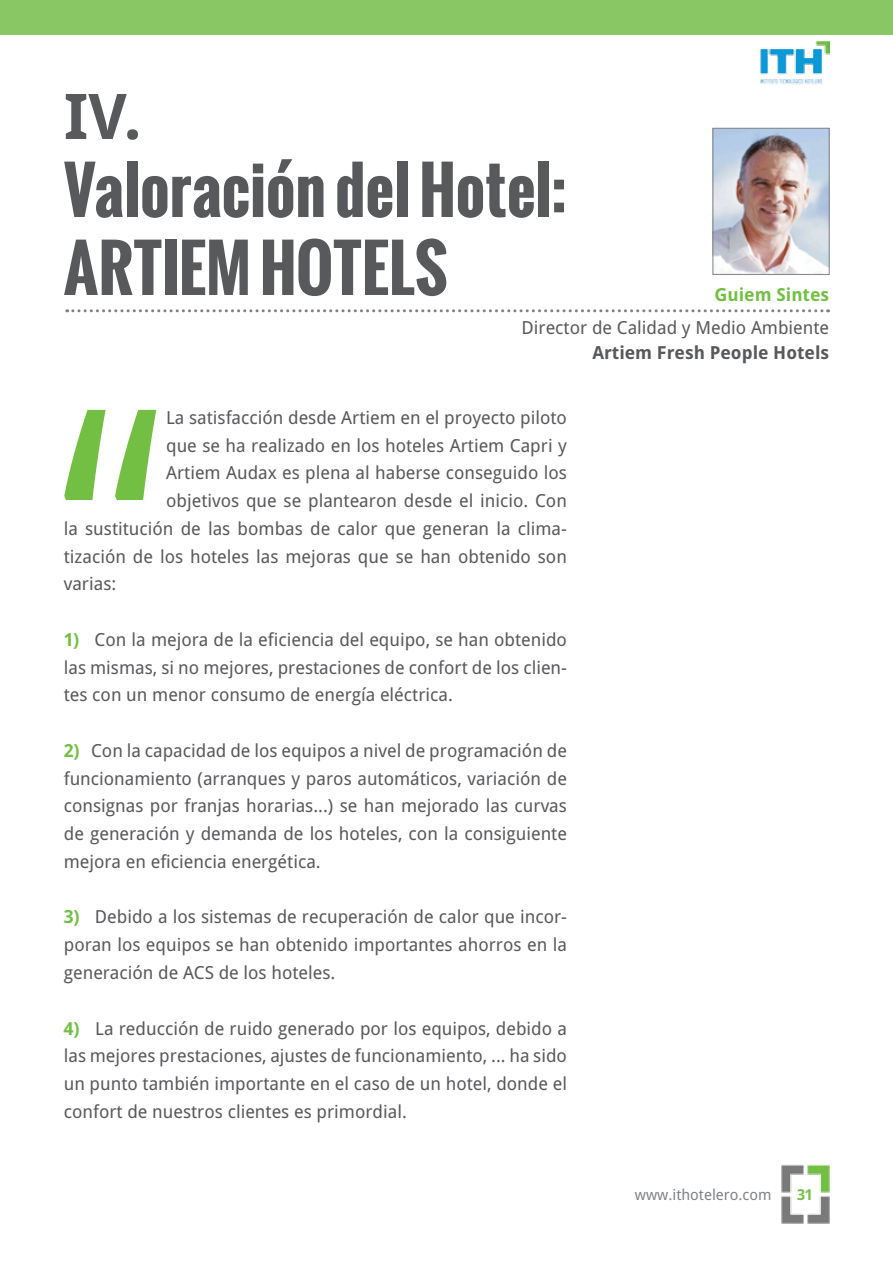
<style>
.page{position:relative;width:893px;height:1263px;background:#fff}
.page>*{position:absolute;margin:0;border:0;box-sizing:border-box;transform-origin:0 0}
.t1{font:368.4px "Droid Sans";color:#72bf44;scale:.73 1}
.t2{font:700 63px/78px "Oswald";color:#58595b}
.t3{font:700 63px "Droid Sans";color:#58595b}
.t4{font:18px/27.8px "Droid Sans";color:#58595b;text-align:justify}
.t5{font:700 18px "Droid Sans";color:#58595b}
.t6{font:700 18px "Droid Sans";color:#72bf44}
.t7{font:15px "Droid Sans";color:#808285}
.t8{font:700 15px "Droid Sans";color:#72bf44}
.s1{font-weight:700;color:#72bf44}
</style>
<div class="page">
<img style="left:781px;top:1164px;width:48px;height:60px">
<img style="left:760px;top:41px;width:69px;height:44px">
<div style="left:0;top:0;width:893px;height:35px;background:#89c765"></div>
<img style="left:714px;top:130px;width:114px;height:143px">
<div style="left:712px;top:128px;width:118px;height:147px;border:1px solid #808285"></div>
<svg style="left:67px;top:309px;width:762px;height:3px"></svg>
<h2 class="t3" style="left:64px;top:80px;width:79px">IV.</h2>
<h2 class="t2" style="left:64px;top:152px;width:505px">Valoración del Hotel:<br>Artiem Hotels</h2>
<p class="t6" style="left:714px;top:284px;width:116px">Guiem Sintes</p>
<p class="t4" style="left:521px;top:314px;width:309px">Director de Calidad y Medio Ambiente</p>
<p class="t5" style="left:592px;top:343px;width:238px">Artiem Fresh People Hotels</p>
<h1 class="t1" style="left:61px;top:330px;width:136px">“</h1>
<p class="t4" style="left:166px;top:404px;width:402px">La satisfacción desde Artiem en el proyecto piloto</p>
<p class="t4" style="left:166px;top:431px;width:402px">que se ha realizado en los hoteles Artiem Capri y</p>
<p class="t4" style="left:166px;top:459px;width:402px">Artiem Audax es plena al haberse conseguido los</p>
<p class="t4" style="left:166px;top:487px;width:402px">objetivos que se plantearon desde el inicio. Con</p>
<p class="t4" style="left:64px;top:515px;width:505px">la sustitución de las bombas de calor que generan la clima-</p>
<p class="t4" style="left:64px;top:542px;width:505px">tización de los hoteles las mejoras que se han obtenido son</p>
<p class="t4" style="left:64px;top:570px;width:54px">varias:</p>
<p class="t4" style="left:64px;top:626px;width:505px"><span class="s1">1)</span> Con la mejora de la eficiencia del equipo, se han obtenido las mismas, si no mejores, prestaciones de confort de los clien&shy;tes con un menor consumo de energía eléctrica.</p>
<p class="t4" style="left:64px;top:737px;width:505px"><span class="s1">2)</span> Con la capacidad de los equipos a nivel de programación de funcionamiento (arranques y paros automáticos, variación de consignas por franjas horarias...) se han mejorado las curvas de generación y demanda de los hoteles, con la consiguiente mejora en eficiencia energética.</p>
<p class="t4" style="left:64px;top:903px;width:505px"><span class="s1">3)</span> Debido a los sistemas de recuperación de calor que incor&shy;poran los equipos se han obtenido importantes ahorros en la generación de ACS de los hoteles.</p>
<p class="t4" style="left:64px;top:1014px;width:505px"><span class="s1">4)</span> La reducción de ruido generado por los equipos, debido a las mejores prestaciones, ajustes de funcionamiento, ... ha sido un punto también importante en el caso de un hotel, donde el confort de nuestros clientes es primordial.</p>
<p class="t7" style="left:635px;top:1186px;width:138px">www.ithotelero.com</p>
<p class="t8" style="left:797px;top:1186px;width:17px">31</p>
</div>
